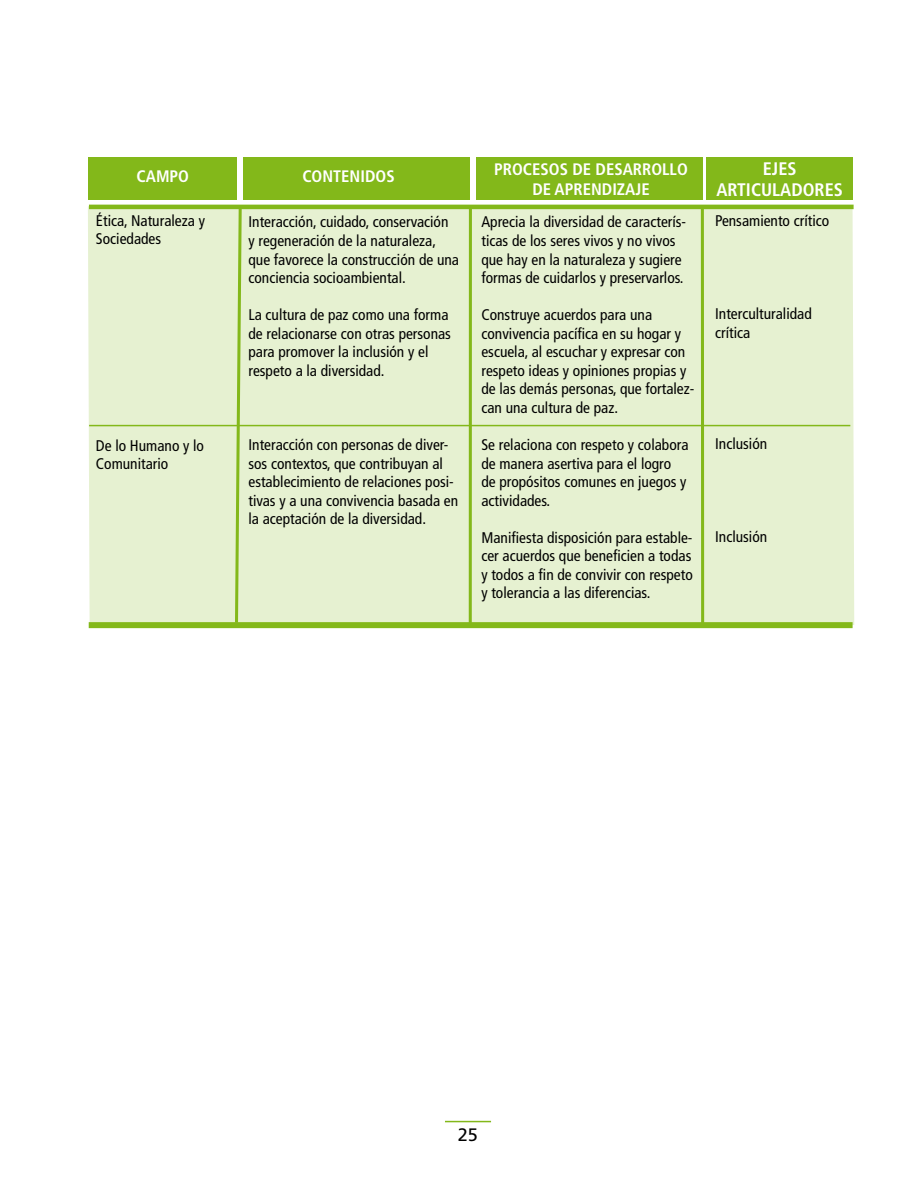
<style>
.page{position:relative;width:918px;height:1188px;background:#fff}
.page>*{position:absolute;margin:0;border:0;box-sizing:border-box;transform-origin:0 0}
.t1{font:700 condensed 18.15px/21.8px "Frutiger";color:#fff;text-align:center}
.t2{font:18px "Frutiger";color:#000}
.t3{font:700 condensed 16.65px/20px "Frutiger";color:#fff;text-align:center}
.t4{font:condensed 15.45px/18.6px "Frutiger";color:#000}
</style>
<div class="page">
<hr style="left:445px;top:1121px;width:46px;height:1px;background:#83b81a">
<div style="left:88px;top:206px;width:766px;height:419px;background:#e6f1d1"></div>
<svg style="left:233px;top:204px;width:10px;height:418px"></svg>
<hr style="left:469px;top:206px;width:3px;height:417px;background:#83b81a">
<hr style="left:89px;top:205px;width:765px;height:4px;background:#83b81a">
<div style="left:88px;top:158px;width:149px;height:42px;background:#83b81a"></div>
<div style="left:243px;top:157px;width:227px;height:43px;background:#83b81a"></div>
<div style="left:707px;top:157px;width:146px;height:43px;background:#83b81a"></div>
<hr style="left:701px;top:206px;width:3px;height:417px;background:#83b81a">
<div style="left:476px;top:157px;width:227px;height:43px;background:#83b81a"></div>
<hr style="left:89px;top:425px;width:761px;height:1px;background:#83b81a">
<div style="left:89px;top:622px;width:764px;height:6px;background:#83b81a"></div>
<p class="t3" style="left:137px;top:166px;width:54px">CAMPO</p>
<p class="t3" style="left:302px;top:166px;width:94px">CONTENIDOS</p>
<p class="t3" style="left:494px;top:159px;width:195px">PROCESOS DE DESARROLLO<br>DE APRENDIZAJE</p>
<p class="t4" style="left:481px;top:213px;width:206px">Aprecia la diversidad de caracterís&shy;ticas de los seres vivos y no vivos que hay en la naturaleza y sugiere formas de cuidarlos y preservarlos.</p>
<p class="t4" style="left:481px;top:306px;width:214px">Construye acuerdos para una convivencia pacífica en su hogar y escuela, al escuchar y expresar con respeto ideas y opiniones propias y de las demás personas, que fortalez&shy;can una cultura de paz.</p>
<p class="t4" style="left:481px;top:435px;width:209px">Se relaciona con respeto y colabora de manera asertiva para el logro de propósitos comunes en juegos y actividades.</p>
<p class="t4" style="left:481px;top:528px;width:213px;text-align:justify">Manifiesta disposición para estable&shy;cer acuerdos que beneficien a todas y todos a fin de convivir con respeto y tolerancia a las diferencias.</p>
<p class="t4" style="left:96px;top:211px;width:111px">Ética, Naturaleza y<br>Sociedades</p>
<p class="t4" style="left:248px;top:213px;width:212px">Interacción, cuidado, conservación<br>y regeneración de la naturaleza, que favorece la construcción de una conciencia socioambiental.</p>
<p class="t4" style="left:248px;top:306px;width:204px">La cultura de paz como una forma de relacionarse con otras personas para promover la inclusión y el respeto a la diversidad.</p>
<p class="t4" style="left:248px;top:435px;width:211px">Interacción con personas de diver&shy;sos contextos, que contribuyan al establecimiento de relaciones posi&shy;tivas y a una convivencia basada en la aceptación de la diversidad.</p>
<p class="t4" style="left:96px;top:436px;width:110px">De lo Humano y lo<br>Comunitario</p>
<p class="t1" style="left:716px;top:157px;width:128px">EJES<br>ARTICULADORES</p>
<p class="t4" style="left:715px;top:212px;width:116px">Pensamiento crítico</p>
<p class="t4" style="left:715px;top:305px;width:98px">Interculturalidad crítica</p>
<p class="t4" style="left:715px;top:434px;width:54px">Inclusión</p>
<p class="t4" style="left:715px;top:527px;width:54px">Inclusión</p>
<p class="t2" style="left:458px;top:1125px;width:22px">25</p>
</div>
